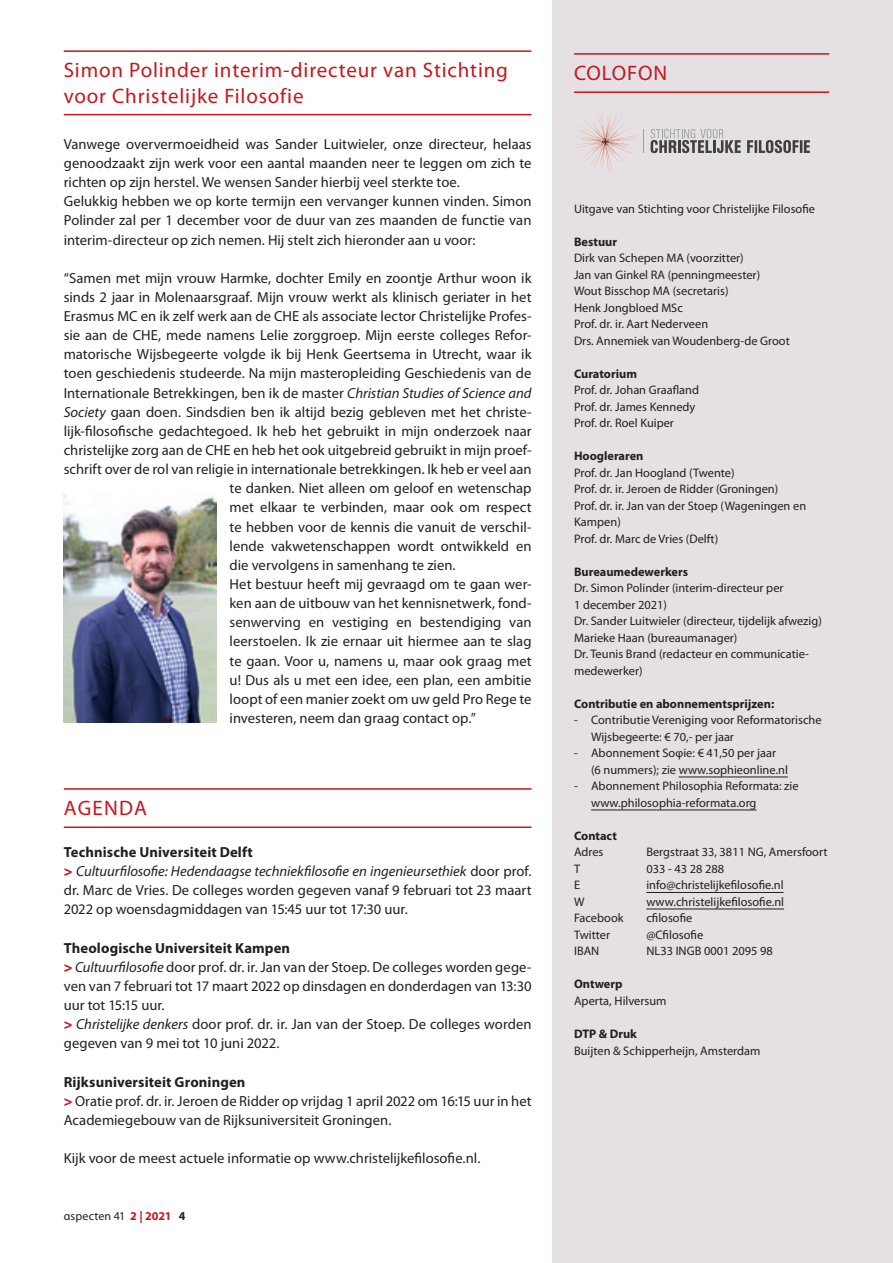
<style>
.page{position:relative;width:893px;height:1263px;background:#fff}
.page>*{position:absolute;margin:0;border:0;box-sizing:border-box;transform-origin:0 0}
.Kop_lijn_eronder-bov{font:21px/25.2px "Myriad Pro";letter-spacing:.04em;color:#c5171e}
.PL_TKST{font:14.7px/19.2px "Myriad Pro";color:#231f20;text-align:justify}
.Tussenkop{font:700 14.7px "Myriad Pro";letter-spacing:.005em;color:#231f20}
.colofon{font:12.3px/16.5px "Myriad Pro";color:#231f20}
.colofon_vet{font:700 12.3px "Myriad Pro";color:#231f20}
.colofon-2{font:700 12.3px "Myriad Pro";color:#231f20}
.t1{font:12px "Myriad Pro";letter-spacing:.015em;color:#231f20}
.s1{font-style:italic}
.s2{font-weight:900;color:#c5171e}
.s3{font-weight:700;color:#c5171e}
.s4{font-weight:700}
</style>
<div class="page">
<div style="left:553px;top:0;width:340px;height:1263px;background:#e4e0e3"></div>
<hr style="left:64px;top:50px;width:467px;height:2px;background:#c5171e">
<hr style="left:64px;top:114px;width:467px;height:1px;background:#c5171e">
<hr style="left:574px;top:53px;width:255px;height:2px;background:#c5171e">
<hr style="left:574px;top:91px;width:255px;height:2px;background:#c5171e">
<hr style="left:679px;top:776px;width:109px;height:1px;background:#231f20">
<hr style="left:591px;top:809px;width:165px;height:1px;background:#231f20">
<hr style="left:646px;top:892px;width:138px;height:1px;background:#231f20">
<hr style="left:646px;top:908px;width:138px;height:1px;background:#231f20">
<svg style="left:651px;top:129px;width:90px;height:24px"></svg>
<svg style="left:747px;top:140px;width:63px;height:13px"></svg>
<svg style="left:574px;top:111px;width:70px;height:62px"></svg>
<hr style="left:64px;top:788px;width:467px;height:2px;background:#c5171e">
<hr style="left:64px;top:826px;width:467px;height:2px;background:#c5171e">
<img style="left:64px;top:493px;width:153px;height:230px">
<p class="Kop_lijn_eronder-bov" style="left:64px;top:58px;width:446px">Simon Polinder interim-directeur van Stichting voor Christelijke Filosofie</p>
<p class="PL_TKST" style="left:64px;top:135px;width:469px">Vanwege oververmoeidheid was Sander Luitwieler, onze directeur, helaas genoodzaakt zijn werk voor een aantal maanden neer te leggen om zich te richten op zijn herstel. We wensen Sander hierbij veel sterkte toe.</p>
<p class="PL_TKST" style="left:64px;top:192px;width:469px">Gelukkig hebben we op korte termijn een vervanger kunnen vinden. Simon Polinder zal per 1 december voor de duur van zes maanden de functie van interim-directeur op zich nemen. Hij stelt zich hieronder aan u voor:</p>
<p class="PL_TKST" style="left:64px;top:269px;width:469px">“Samen met mijn vrouw Harmke, dochter Emily en zoontje Arthur woon ik</p>
<p class="PL_TKST" style="left:64px;top:288px;width:469px">sinds 2 jaar in Molenaarsgraaf. Mijn vrouw werkt als klinisch geriater in het</p>
<p class="PL_TKST" style="left:64px;top:307px;width:469px">Erasmus MC en ik zelf werk aan de CHE als associate lector Christelijke Profes-</p>
<p class="PL_TKST" style="left:64px;top:326px;width:469px">sie aan de CHE, mede namens Lelie zorggroep. Mijn eerste colleges Refor-</p>
<p class="PL_TKST" style="left:64px;top:345px;width:469px">matorische Wijsbegeerte volgde ik bij Henk Geertsema in Utrecht, waar ik</p>
<p class="PL_TKST" style="left:64px;top:364px;width:469px">toen geschiedenis studeerde. Na mijn masteropleiding Geschiedenis van de</p>
<p class="PL_TKST" style="left:64px;top:383px;width:469px">Internationale Betrekkingen, ben ik de master <span class="s1">Christian Studies of Science and</span></p>
<p class="PL_TKST" style="left:64px;top:402px;width:469px"><span class="s1">Society</span> gaan doen. Sindsdien ben ik altijd bezig gebleven met het christe-</p>
<p class="PL_TKST" style="left:64px;top:422px;width:469px">lijk-filosofische gedachtegoed. Ik heb het gebruikt in mijn onderzoek naar</p>
<p class="PL_TKST" style="left:64px;top:441px;width:469px">christelijke zorg aan de CHE en heb het ook uitgebreid gebruikt in mijn proef-</p>
<p class="PL_TKST" style="left:64px;top:460px;width:469px">schrift over de rol van religie in internationale betrekkingen. Ik heb er veel aan</p>
<p class="PL_TKST" style="left:230px;top:479px;width:303px">te danken. Niet alleen om geloof en wetenschap</p>
<p class="PL_TKST" style="left:230px;top:498px;width:303px">met elkaar te verbinden, maar ook om respect</p>
<p class="PL_TKST" style="left:230px;top:517px;width:303px">te hebben voor de kennis die vanuit de verschil-</p>
<p class="PL_TKST" style="left:230px;top:536px;width:303px">lende vakwetenschappen wordt ontwikkeld en</p>
<p class="PL_TKST" style="left:230px;top:556px;width:228px">die vervolgens in samenhang te zien.</p>
<p class="PL_TKST" style="left:230px;top:575px;width:303px">Het bestuur heeft mij gevraagd om te gaan wer&shy;ken aan de uitbouw van het kennisnetwerk, fond&shy;senwerving en vestiging en bestendiging van leerstoelen. Ik zie ernaar uit hiermee aan te slag te gaan. Voor u, namens u, maar ook graag met u! Dus als u met een idee, een plan, een ambitie loopt of een manier zoekt om uw geld Pro Rege te investeren, neem dan graag contact op.”</p>
<p class="Kop_lijn_eronder-bov" style="left:64px;top:796px;width:85px">AGENDA</p>
<p class="Tussenkop" style="left:64px;top:844px;width:191px">Technische Universiteit Delft</p>
<p class="PL_TKST" style="left:64px;top:862px;width:469px"><span class="s2">&gt;</span> <span class="s1">Cultuurfilosofie: Hedendaagse techniekfilosofie en ingenieursethiek</span> door prof. dr. Marc de Vries. De colleges worden gegeven vanaf 9 februari tot 23 maart 2022 op woensdagmiddagen van 15:45 uur tot 17:30 uur.</p>
<p class="Tussenkop" style="left:64px;top:939px;width:228px">Theologische Universiteit Kampen</p>
<p class="PL_TKST" style="left:64px;top:957px;width:469px"><span class="s2">&gt;</span> <span class="s1">Cultuurfilosofie</span> door prof. dr. ir. Jan van der Stoep. De colleges worden gege&shy;ven van 7 februari tot 17 maart 2022 op dinsdagen en donderdagen van 13:30 uur tot 15:15 uur.</p>
<p class="PL_TKST" style="left:64px;top:1015px;width:469px"><span class="s2">&gt;</span> <span class="s1">Christelijke denkers</span> door prof. dr. ir. Jan van der Stoep. De colleges worden gegeven van 9 mei tot 10 juni 2022.</p>
<p class="Tussenkop" style="left:64px;top:1073px;width:183px">Rijksuniversiteit Groningen</p>
<p class="PL_TKST" style="left:64px;top:1091px;width:469px"><span class="s2">&gt;</span> Oratie prof. dr. ir. Jeroen de Ridder op vrijdag 1 april 2022 om 16:15 uur in het<br>Academiegebouw van de Rijksuniversiteit Groningen.</p>
<p class="PL_TKST" style="left:64px;top:1149px;width:418px">Kijk voor de meest actuele informatie op www.christelijkefilosofie.nl.</p>
<p class="t1" style="left:64px;top:1210px;width:123px">αspecten 41 <span class="s3">2 | 2021</span> <span class="s4">4</span></p>
<p class="Kop_lijn_eronder-bov" style="left:574px;top:61px;width:95px">COLOFON</p>
<p class="colofon" style="left:574px;top:201px;width:242px">Uitgave van Stichting voor Christelijke Filosofie</p>
<p class="colofon_vet" style="left:574px;top:235px;width:45px">Bestuur</p>
<p class="colofon" style="left:574px;top:250px;width:171px">Dirk van Schepen MA (voorzitter)</p>
<p class="colofon" style="left:574px;top:267px;width:188px">Jan van Ginkel RA (penningmeester)</p>
<p class="colofon" style="left:574px;top:283px;width:156px">Wout Bisschop MA (secretaris)</p>
<p class="colofon" style="left:574px;top:300px;width:110px">Henk Jongbloed MSc</p>
<p class="colofon" style="left:574px;top:316px;width:136px">Prof. dr. ir. Aart Nederveen</p>
<p class="colofon" style="left:574px;top:333px;width:217px">Drs. Annemiek van Woudenberg-de Groot</p>
<p class="colofon_vet" style="left:574px;top:367px;width:64px">Curatorium</p>
<p class="colofon" style="left:574px;top:382px;width:126px">Prof. dr. Johan Graafland</p>
<p class="colofon" style="left:574px;top:399px;width:123px">Prof. dr. James Kennedy</p>
<p class="colofon" style="left:574px;top:415px;width:101px">Prof. dr. Roel Kuiper</p>
<p class="colofon_vet" style="left:574px;top:449px;width:71px">Hoogleraren</p>
<p class="colofon" style="left:574px;top:465px;width:162px">Prof. dr. Jan Hoogland (Twente)</p>
<p class="colofon" style="left:574px;top:481px;width:206px">Prof. dr. ir. Jeroen de Ridder (Groningen)</p>
<p class="colofon" style="left:574px;top:498px;width:234px">Prof. dr. ir. Jan van der Stoep (Wageningen en<br>Kampen)</p>
<p class="colofon" style="left:574px;top:531px;width:146px">Prof. dr. Marc de Vries (Delft)</p>
<p class="colofon_vet" style="left:574px;top:565px;width:116px">Bureaumedewerkers</p>
<p class="colofon" style="left:574px;top:580px;width:211px">Dr. Simon Polinder (interim-directeur per<br>1 december 2021)</p>
<p class="colofon" style="left:574px;top:613px;width:249px">Dr. Sander Luitwieler (directeur, tijdelijk afwezig)<br>Marieke Haan (bureaumanager)</p>
<p class="colofon" style="left:574px;top:646px;width:236px">Dr. Teunis Brand (redacteur en communicatie&shy;medewerker)</p>
<p class="colofon_vet" style="left:574px;top:697px;width:202px">Contributie en abonnementsprijzen:</p>
<p class="colofon" style="left:591px;top:712px;width:232px;text-indent:-17px">- Contributie Vereniging voor Reformatorische<br>Wijsbegeerte: € 70,- per jaar</p>
<p class="colofon" style="left:591px;top:745px;width:198px;text-indent:-17px">- Abonnement Soφie: € 41,50 per jaar (6 nummers); zie www.sophieonline.nl</p>
<p class="colofon" style="left:591px;top:778px;width:209px;text-indent:-17px">- Abonnement Philosophia Reformata: zie www.philosophia-reformata.org</p>
<p class="colofon_vet" style="left:574px;top:829px;width:44px">Contact</p>
<p class="colofon" style="left:574px;top:844px;width:31px">Adres</p>
<p class="colofon" style="left:646px;top:844px;width:183px">Bergstraat 33, 3811 NG, Amersfoort</p>
<p class="colofon" style="left:574px;top:861px;width:8px">T</p>
<p class="colofon" style="left:646px;top:861px;width:79px">033 - 43 28 288</p>
<p class="colofon" style="left:574px;top:877px;width:8px">E</p>
<p class="colofon" style="left:646px;top:877px;width:139px">info@christelijkefilosofie.nl</p>
<p class="colofon" style="left:574px;top:894px;width:12px">W</p>
<p class="colofon" style="left:646px;top:894px;width:139px">www.christelijkefilosofie.nl</p>
<p class="colofon" style="left:574px;top:910px;width:51px">Facebook</p>
<p class="colofon" style="left:646px;top:910px;width:48px">cfilosofie</p>
<p class="colofon" style="left:574px;top:927px;width:38px">Twitter</p>
<p class="colofon" style="left:646px;top:927px;width:58px">@Cfilosofie</p>
<p class="colofon" style="left:574px;top:943px;width:27px">IBAN</p>
<p class="colofon" style="left:646px;top:943px;width:128px">NL33 INGB 0001 2095 98</p>
<p class="colofon_vet" style="left:574px;top:977px;width:50px">Ontwerp</p>
<p class="colofon" style="left:574px;top:993px;width:94px">Aperta, Hilversum</p>
<p class="colofon-2" style="left:574px;top:1027px;width:64px">DTP &amp; Druk</p>
<p class="colofon" style="left:574px;top:1042px;width:188px">Buijten &amp; Schipperheijn, Amsterdam</p>
</div>
